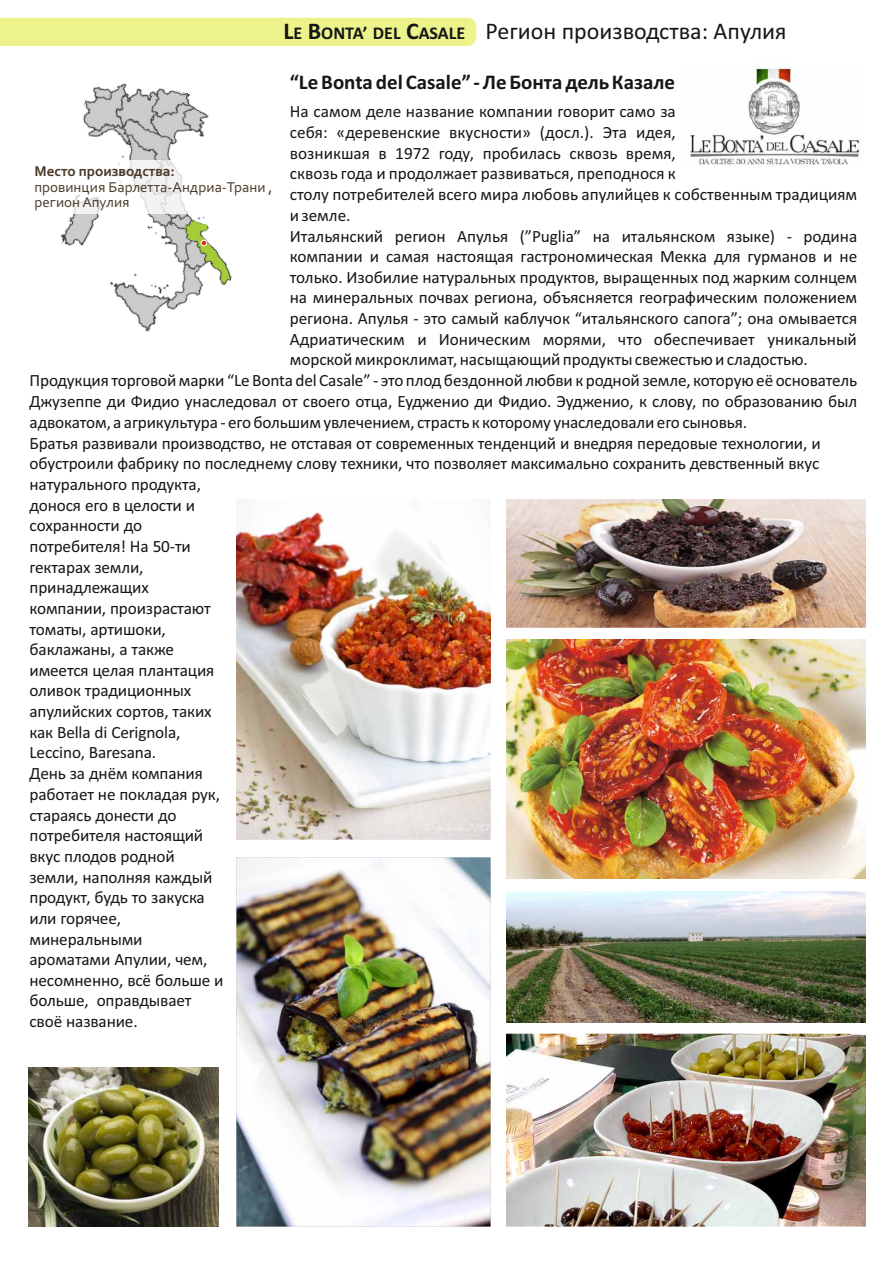
<style>
.page{position:relative;width:893px;height:1263px;background:#fff}
.page>*{position:absolute;margin:0;border:0;box-sizing:border-box;transform-origin:0 0}
.t1{font:24px "Calibri";color:#151616}
.t2{font:700 21px "Calibri";color:#151616}
.t3{font:17.25px "Calibri";letter-spacing:-.01em;color:#151616}
.t4{font:14.85px/15.5px "Corbel";color:#4b3a28}
.t5{font:700 14.85px "Corbel";color:#4b3a28}
.s1{font-weight:700}
.s2{font-weight:700;font-size:18px}
</style>
<div class="page">
<img style="left:60px;top:83px;width:149px;height:249px">
<img style="left:172px;top:220px;width:60px;height:65px">
<div style="left:22px;top:160px;width:300px;height:53px;background:#fff"></div>
<svg style="left:201px;top:240px;width:6px;height:6px"></svg>
<img style="left:507px;top:1034px;width:358px;height:193px">
<img style="left:507px;top:891px;width:358px;height:131px">
<img style="left:690px;top:64px;width:171px;height:101px">
<img style="left:507px;top:500px;width:358px;height:127px">
<img style="left:236px;top:500px;width:255px;height:339px">
<img style="left:507px;top:639px;width:358px;height:239px">
<img style="left:236px;top:857px;width:255px;height:370px">
<img style="left:29px;top:1068px;width:190px;height:159px">
<div style="left:0;top:18px;width:476px;height:28px;background:#ecf38b"></div>
<h1 class="t1" style="left:283px;top:21px;width:505px"><span class="s1">L</span><span class="s2">E</span> <span class="s1">B</span><span class="s2">ONTA’ DEL</span> <span class="s1">C</span><span class="s2">ASALE</span> Регион производства: Апулия</h1>
<p class="t2" style="left:290px;top:73px;width:387px">“LeBontа del Casale” - Ле Бонта дель Казале</p>
<p class="t3" style="left:290px;top:104px;width:388px">На самом деле название компании говорит само за</p>
<p class="t3" style="left:290px;top:125px;width:388px">себя: «деревенские вкусности» (досл.). Эта идея,</p>
<p class="t3" style="left:290px;top:146px;width:388px">возникшая в 1972 году, пробилась сквозь время,</p>
<p class="t3" style="left:290px;top:166px;width:388px">сквозь года и продолжает развиваться, преподнося к</p>
<p class="t3" style="left:290px;top:187px;width:569px">столу потребителей всего мира любовь апулийцев к собственным традициям</p>
<p class="t3" style="left:290px;top:208px;width:62px">и земле.</p>
<p class="t3" style="left:290px;top:229px;width:569px">Итальянский регион Апулья (”Puglia” на итальянском языке) - родина</p>
<p class="t3" style="left:290px;top:249px;width:569px">компании и самая настоящая гастрономическая Мекка для гурманов и не</p>
<p class="t3" style="left:290px;top:270px;width:569px">только. Изобилие натуральных продуктов, выращенных под жарким солнцем</p>
<p class="t3" style="left:290px;top:291px;width:569px">на минеральных почвах региона, объясняется географическим положением</p>
<p class="t3" style="left:290px;top:311px;width:569px">региона. Апулья - это самый каблучок “итальянского сапога”; она омывается</p>
<p class="t3" style="left:290px;top:332px;width:569px">Адриатическим и Ионическим морями, что обеспечивает уникальный</p>
<p class="t3" style="left:290px;top:352px;width:520px">морской микроклимат, насыщающий продукты свежестью и сладостью.</p>
<p class="t3" style="left:30px;top:373px;width:829px">Продукция торговой марки “Le Bontа del Casale” - это плод бездонной любви к родной земле, которую её основатель</p>
<p class="t3" style="left:30px;top:394px;width:829px">Джузеппе ди Фидио унаследовал от своего отца, Еудженио ди Фидио. Эудженио, к слову, по образованию был</p>
<p class="t3" style="left:30px;top:415px;width:719px">адвокатом, а агрикультура - его большим увлечением, страсть к которому унаследовали его сыновья.</p>
<p class="t3" style="left:30px;top:436px;width:793px">Братья развивали производство, не отставая от современных тенденций и внедряя передовые технологии, и</p>
<p class="t3" style="left:30px;top:456px;width:791px">обустроили фабрику по последнему слову техники, что позволяет максимально сохранить девственный вкус</p>
<p class="t3" style="left:30px;top:477px;width:173px">натурального продукта,</p>
<p class="t3" style="left:30px;top:498px;width:167px">донося его в целости и</p>
<p class="t3" style="left:30px;top:518px;width:114px">сохранности до</p>
<p class="t3" style="left:30px;top:539px;width:163px">потребителя! На 50-ти</p>
<p class="t3" style="left:30px;top:560px;width:115px">гектарах земли,</p>
<p class="t3" style="left:30px;top:580px;width:121px">принадлежащих</p>
<p class="t3" style="left:30px;top:601px;width:183px">компании, произрастают</p>
<p class="t3" style="left:30px;top:622px;width:138px">томаты, артишоки,</p>
<p class="t3" style="left:30px;top:642px;width:146px">баклажаны, а также</p>
<p class="t3" style="left:30px;top:663px;width:186px">имеется целая плантация</p>
<p class="t3" style="left:30px;top:683px;width:163px">оливок традиционных</p>
<p class="t3" style="left:30px;top:704px;width:184px">апулийских сортов, таких</p>
<p class="t3" style="left:30px;top:725px;width:152px">как Bella di Cerignola,</p>
<p class="t3" style="left:30px;top:745px;width:128px">Leccino, Baresana.</p>
<p class="t3" style="left:30px;top:766px;width:175px">День за днём компания</p>
<p class="t3" style="left:30px;top:787px;width:192px">работает не покладая рук,</p>
<p class="t3" style="left:30px;top:808px;width:148px">стараясь донести до</p>
<p class="t3" style="left:30px;top:828px;width:175px">потребителя настоящий</p>
<p class="t3" style="left:30px;top:849px;width:147px">вкус плодов родной</p>
<p class="t3" style="left:30px;top:870px;width:184px">земли, наполняя каждый</p>
<p class="t3" style="left:30px;top:890px;width:177px">продукт, будь то закуска</p>
<p class="t3" style="left:30px;top:911px;width:93px">или горячее,</p>
<p class="t3" style="left:30px;top:931px;width:115px">минеральными</p>
<p class="t3" style="left:30px;top:952px;width:179px">ароматами Апулии, чем,</p>
<p class="t3" style="left:30px;top:973px;width:196px">несомненно, всё больше и</p>
<p class="t3" style="left:29px;top:993px;width:163px">больше, оправдывает</p>
<p class="t3" style="left:29px;top:1014px;width:110px">своё название.</p>
<p class="t5" style="left:35px;top:165px;width:142px">Место производства:</p>
<p class="t4" style="left:35px;top:181px;width:239px">провинция Барлетта-Андриа-Трани , регион Апулия</p>
</div>
